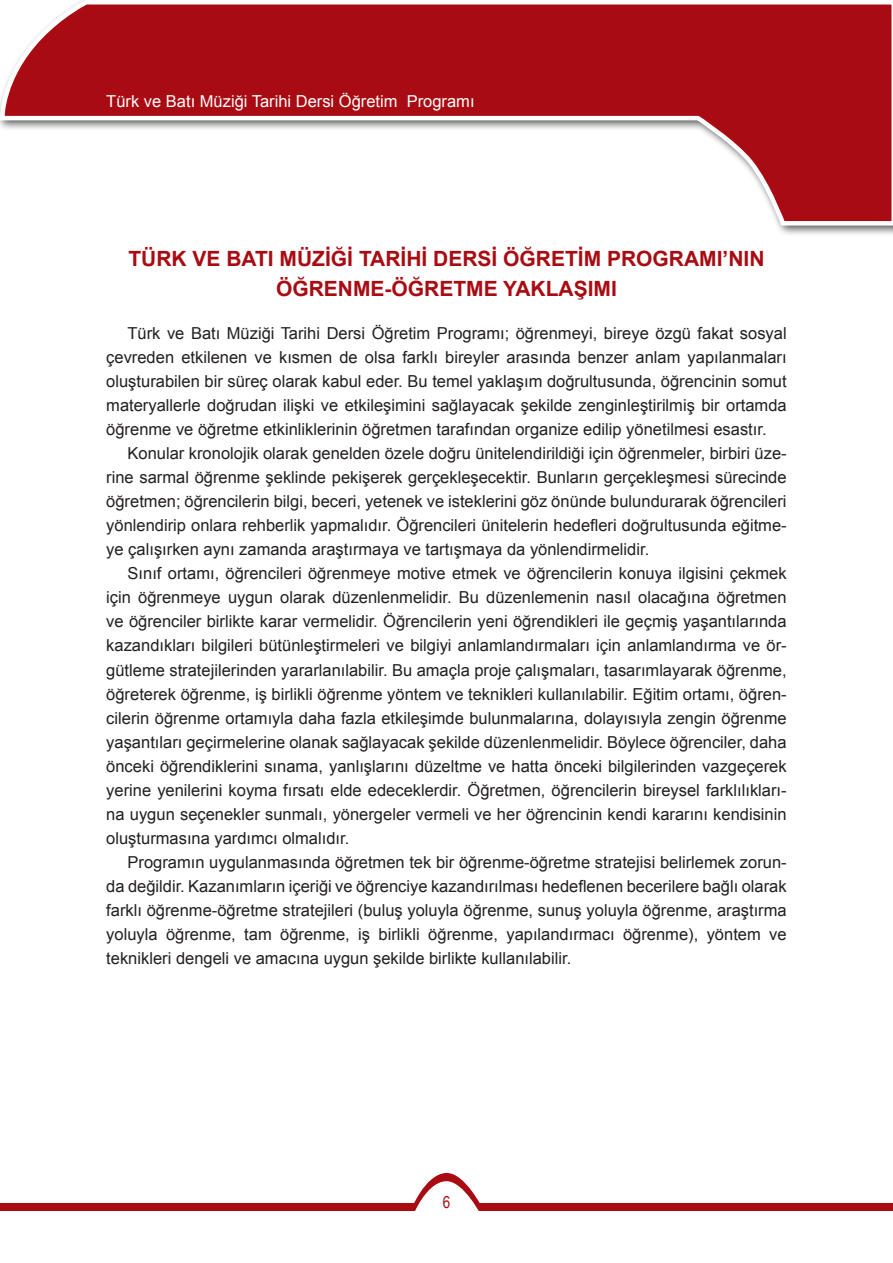
<style>
.page{position:relative;width:893px;height:1263px;background:#fff}
.page>*{position:absolute;margin:0;border:0;box-sizing:border-box;transform-origin:0 0}
.BAŞLIK{font:700 21px "Arial";color:#a90b12}
.ana_metin{font:16.5px/24px "Arial";color:#231f20;text-align:justify}
.t1{font:16.5px "Arial";color:#fff}
.t2{font:16.5px "Arial Narrow";color:#a90b12}
</style>
<div class="page">
<svg style="left:414px;top:1173px;width:66px;height:38px"></svg>
<div style="left:0;top:0;width:893px;height:237px;background:#231f20;opacity:.75"></div>
<svg style="left:0;top:0;width:893px;height:228px"></svg>
<div style="left:1px;top:1203px;width:414px;height:8px;background:#a90b12"></div>
<div style="left:480px;top:1203px;width:413px;height:8px;background:#a90b12"></div>
<p class="t1" style="left:106px;top:91px;width:370px">Türk ve Batı Müziği Tarihi Dersi Öğretim Programı</p>
<p class="BAŞLIK" style="left:128px;top:245px;width:638px">TÜRK VE BATI MÜZİĞİ TARİHİ DERSİ ÖĞRETİM PROGRAMI’NIN</p>
<p class="BAŞLIK" style="left:276px;top:275px;width:342px">ÖĞRENME-ÖĞRETME YAKLAŞIMI</p>
<p class="ana_metin" style="left:106px;top:322px;width:682px;text-indent:21px">Türk ve Batı Müziği Tarihi Dersi Öğretim Programı; öğrenmeyi, bireye özgü fakat sosyal çevreden etkilenen ve kısmen de olsa farklı bireyler arasında benzer anlam yapılanmaları oluşturabilen bir süreç olarak kabul eder. Bu temel yaklaşım doğrultusunda, öğrencinin somut materyallerle doğrudan ilişki ve etkileşimini sağlayacak şekilde zenginleştirilmiş bir ortamda öğrenme ve öğretme etkinliklerinin öğretmen tarafından organize edilip yönetilmesi esastır.</p>
<p class="ana_metin" style="left:106px;top:442px;width:682px;text-indent:21px">Konular kronolojik olarak genelden özele doğru ünitelendirildiği için öğrenmeler, birbiri üze&shy;rine sarmal öğrenme şeklinde pekişerek gerçekleşecektir. Bunların gerçekleşmesi sürecinde öğretmen; öğrencilerin bilgi, beceri, yetenek ve isteklerini göz önünde bulundurarak öğrencileri yönlendirip onlara rehberlik yapmalıdır. Öğrencileri ünitelerin hedefleri doğrultusunda eğitme&shy;ye çalışırken aynı zamanda araştırmaya ve tartışmaya da yönlendirmelidir.</p>
<p class="ana_metin" style="left:106px;top:562px;width:682px;text-indent:21px">Sınıf ortamı, öğrencileri öğrenmeye motive etmek ve öğrencilerin konuya ilgisini çekmek için öğrenmeye uygun olarak düzenlenmelidir. Bu düzenlemenin nasıl olacağına öğretmen ve öğrenciler birlikte karar vermelidir. Öğrencilerin yeni öğrendikleri ile geçmiş yaşantılarında kazandıkları bilgileri bütünleştirmeleri ve bilgiyi anlamlandırmaları için anlamlandırma ve ör&shy;gütleme stratejilerinden yararlanılabilir. Bu amaçla proje çalışmaları, tasarımlayarak öğrenme, öğreterek öğrenme, iş birlikli öğrenme yöntem ve teknikleri kullanılabilir. Eğitim ortamı, öğren&shy;cilerin öğrenme ortamıyla daha fazla etkileşimde bulunmalarına, dolayısıyla zengin öğrenme yaşantıları geçirmelerine olanak sağlayacak şekilde düzenlenmelidir. Böylece öğrenciler, daha önceki öğrendiklerini sınama, yanlışlarını düzeltme ve hatta önceki bilgilerinden vazgeçerek yerine yenilerini koyma fırsatı elde edeceklerdir. Öğretmen, öğrencilerin bireysel farklılıkları&shy;na uygun seçenekler sunmalı, yönergeler vermeli ve her öğrencinin kendi kararını kendisinin oluşturmasına yardımcı olmalıdır.</p>
<p class="ana_metin" style="left:106px;top:850px;width:682px;text-indent:21px">Programın uygulanmasında öğretmen tek bir öğrenme-öğretme stratejisi belirlemek zorun&shy;da değildir. Kazanımların içeriği ve öğrenciye kazandırılması hedeflenen becerilere bağlı olarak farklı öğrenme-öğretme stratejileri (buluş yoluyla öğrenme, sunuş yoluyla öğrenme, araştırma yoluyla öğrenme, tam öğrenme, iş birlikli öğrenme, yapılandırmacı öğrenme), yöntem ve teknikleri dengeli ve amacına uygun şekilde birlikte kullanılabilir.</p>
<p class="t2" style="left:443px;top:1190px;width:9px">6</p>
</div>
